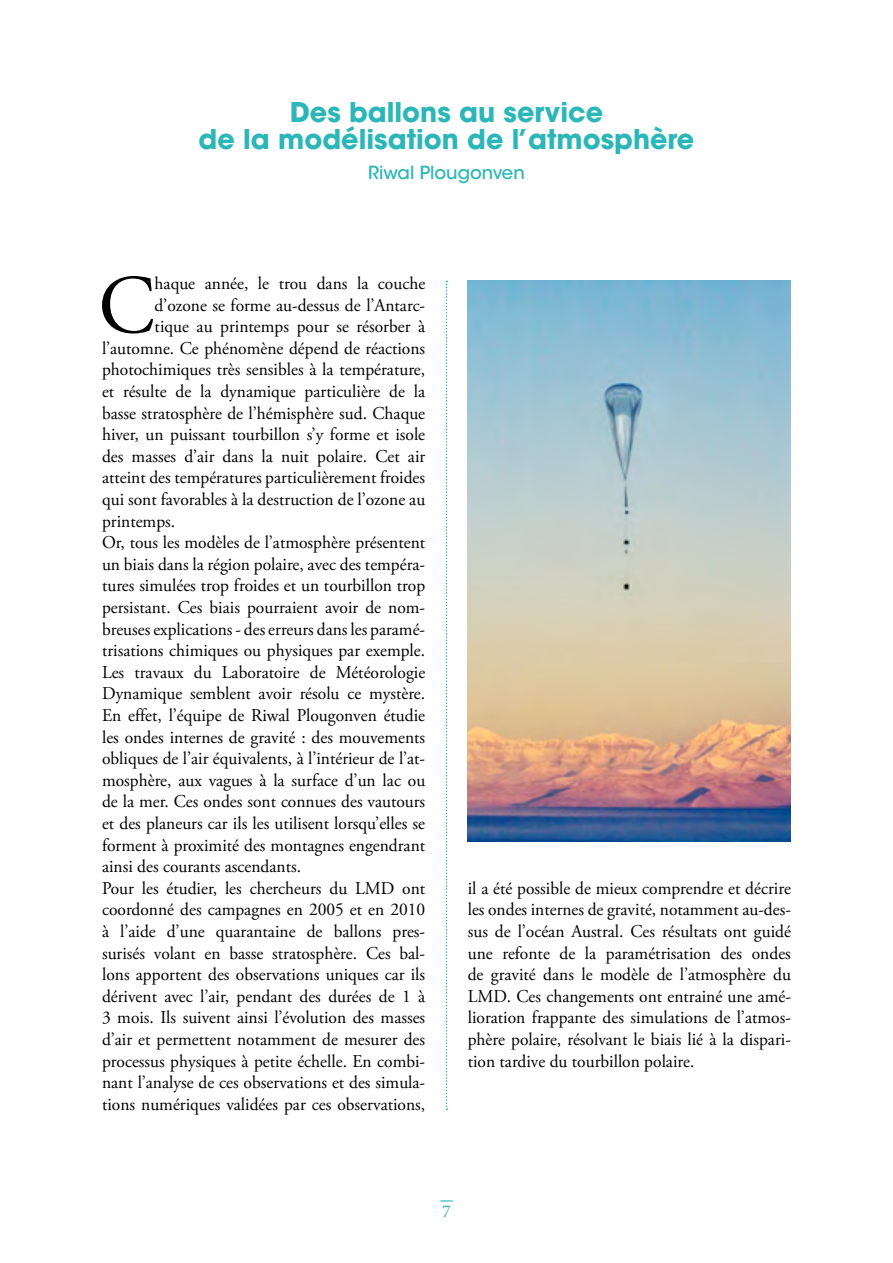
<style>
.page{position:relative;width:893px;height:1263px;background:#fff}
.page>*{position:absolute;margin:0;border:0;box-sizing:border-box;transform-origin:0 0}
.t1{font:83.1px "Adobe Garamond Pro";color:#000}
.t2{font:700 27px/27px "ITC Avant Garde Std";color:#2bb6b7;text-align:center}
.t3{font:18px/21.6px "Adobe Garamond Pro";color:#000;text-align:justify}
.t4{font:500 18px "ITC Avant Garde Std";color:#2bb6b7}
.t5{font:18px "Minion Pro";color:#2bb6b7}
</style>
<div class="page">
<svg style="left:440px;top:1200px;width:13px;height:1px"></svg>
<svg style="left:446px;top:281px;width:1px;height:829px"></svg>
<img style="left:468px;top:280px;width:323px;height:562px">
<h2 class="t2" style="left:199px;top:98px;width:497px">Des ballons au service<br>de la modélisation de l’atmosphère</h2>
<p class="t4" style="left:368px;top:161px;width:158px">Riwal Plougonven</p>
<h1 class="t1" style="left:98px;top:256px;width:58px">C</h1>
<p class="t3" style="left:155px;top:273px;width:272px">haque année, le trou dans la couche</p>
<p class="t3" style="left:155px;top:295px;width:272px">d’ozone se forme au-dessus de l’Antarc-</p>
<p class="t3" style="left:155px;top:316px;width:272px">tique au printemps pour se résorber à</p>
<p class="t3" style="left:102px;top:338px;width:325px">l’automne. Ce phénomène dépend de réactions</p>
<p class="t3" style="left:102px;top:359px;width:325px">photochimiques très sensibles à la température,</p>
<p class="t3" style="left:102px;top:381px;width:325px">et résulte de la dynamique particulière de la</p>
<p class="t3" style="left:102px;top:403px;width:325px">basse stratosphère de l’hémisphère sud. Chaque</p>
<p class="t3" style="left:102px;top:424px;width:325px">hiver, un puissant tourbillon s’y forme et isole</p>
<p class="t3" style="left:102px;top:446px;width:325px">des masses d’air dans la nuit polaire. Cet air</p>
<p class="t3" style="left:102px;top:467px;width:325px">atteint des températures particulièrement froides</p>
<p class="t3" style="left:102px;top:489px;width:325px">qui sont favorables à la destruction de l’ozone au</p>
<p class="t3" style="left:102px;top:511px;width:75px">printemps.</p>
<p class="t3" style="left:102px;top:532px;width:325px">Or, tous les modèles de l’atmosphère présentent</p>
<p class="t3" style="left:102px;top:554px;width:325px">un biais dans la région polaire, avec des tempéra-</p>
<p class="t3" style="left:102px;top:575px;width:325px">tures simulées trop froides et un tourbillon trop</p>
<p class="t3" style="left:102px;top:597px;width:325px">persistant. Ces biais pourraient avoir de nom-</p>
<p class="t3" style="left:102px;top:619px;width:325px">breuses explications - des erreurs dans les paramé-</p>
<p class="t3" style="left:102px;top:640px;width:325px">trisations chimiques ou physiques par exemple.</p>
<p class="t3" style="left:102px;top:662px;width:325px">Les travaux du Laboratoire de Météorologie</p>
<p class="t3" style="left:102px;top:683px;width:325px">Dynamique semblent avoir résolu ce mystère.</p>
<p class="t3" style="left:102px;top:705px;width:325px">En effet, l’équipe de Riwal Plougonven étudie</p>
<p class="t3" style="left:102px;top:727px;width:325px">les ondes internes de gravité : des mouvements</p>
<p class="t3" style="left:102px;top:748px;width:325px">obliques de l’air équivalents, à l’intérieur de l’at-</p>
<p class="t3" style="left:102px;top:770px;width:325px">mosphère, aux vagues à la surface d’un lac ou</p>
<p class="t3" style="left:102px;top:791px;width:325px">de la mer. Ces ondes sont connues des vautours</p>
<p class="t3" style="left:102px;top:813px;width:325px">et des planeurs car ils les utilisent lorsqu’elles se</p>
<p class="t3" style="left:102px;top:835px;width:325px">forment à proximité des montagnes engendrant</p>
<p class="t3" style="left:102px;top:856px;width:201px">ainsi des courants ascendants.</p>
<p class="t3" style="left:102px;top:878px;width:325px">Pour les étudier, les chercheurs du LMD ont</p>
<p class="t3" style="left:102px;top:899px;width:325px">coordonné des campagnes en 2005 et en 2010</p>
<p class="t3" style="left:102px;top:921px;width:325px">à l’aide d’une quarantaine de ballons pres-</p>
<p class="t3" style="left:102px;top:943px;width:325px">surisés volant en basse stratosphère. Ces bal-</p>
<p class="t3" style="left:102px;top:964px;width:325px">lons apportent des observations uniques car ils</p>
<p class="t3" style="left:102px;top:986px;width:325px">dérivent avec l’air, pendant des durées de 1 à</p>
<p class="t3" style="left:102px;top:1007px;width:325px">3 mois. Ils suivent ainsi l’évolution des masses</p>
<p class="t3" style="left:102px;top:1029px;width:325px">d’air et permettent notamment de mesurer des</p>
<p class="t3" style="left:102px;top:1051px;width:325px">processus physiques à petite échelle. En combi-</p>
<p class="t3" style="left:102px;top:1072px;width:325px">nant l’analyse de ces observations et des simula-</p>
<p class="t3" style="left:102px;top:1094px;width:325px">tions numériques validées par ces observations,</p>
<p class="t3" style="left:468px;top:878px;width:325px">il a été possible de mieux comprendre et décrire les ondes internes de gravité, notamment au-des&shy;sus de l’océan Austral. Ces résultats ont guidé une refonte de la paramétrisation des ondes de gravité dans le modèle de l’atmosphère du LMD. Ces changements ont entrainé une amé&shy;lioration frappante des simulations de l’atmos&shy;phère polaire, résolvant le biais lié à la dispari&shy;tion tardive du tourbillon polaire.</p>
<p class="t5" style="left:442px;top:1199px;width:10px">7</p>
</div>
